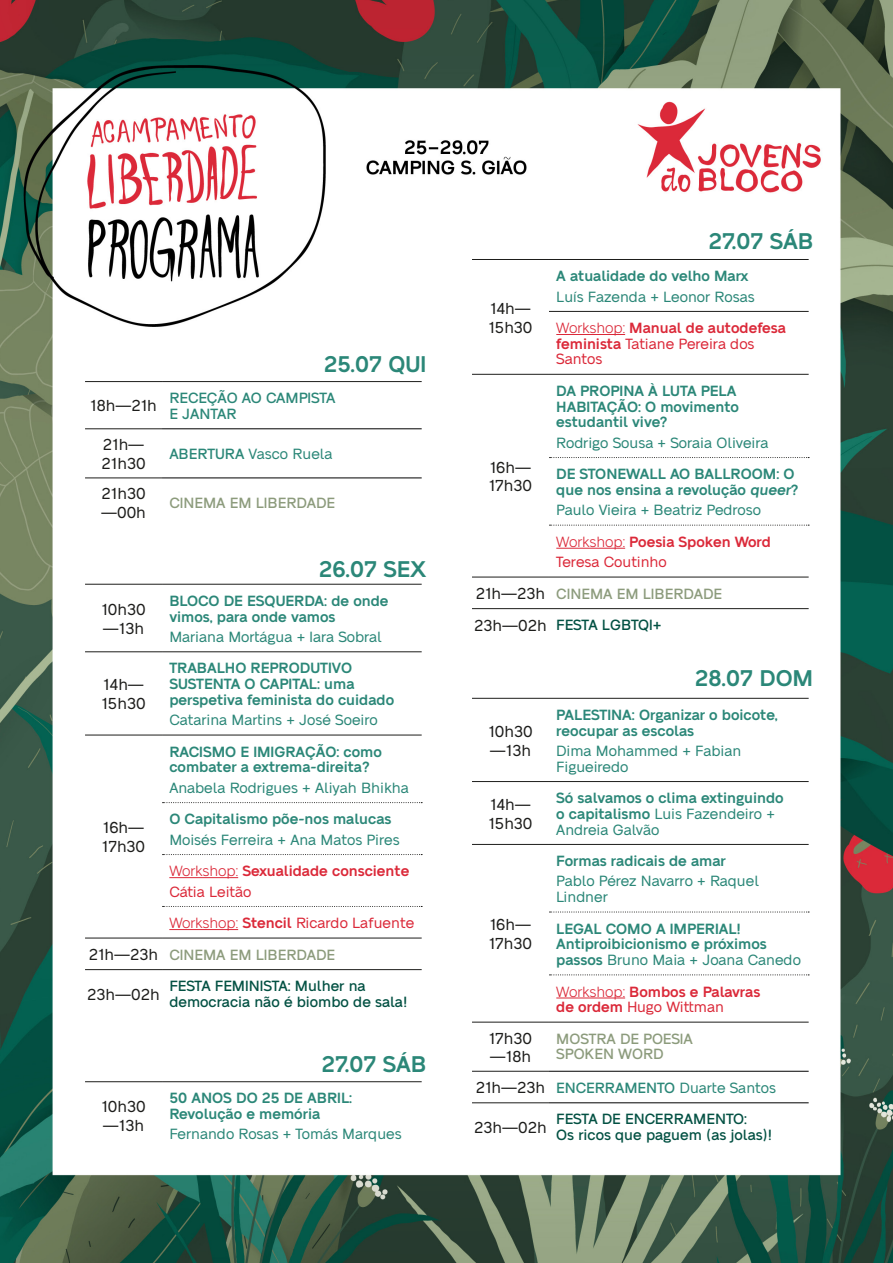
<style>
.page{position:relative;width:893px;height:1263px;background:#fff}
.page>*{position:absolute;margin:0;border:0;box-sizing:border-box;transform-origin:0 0}
.t1{font:600 22.35px "Neue Alte Grotesk";color:#2b8778}
.t2{font:15.6px/18.8px "Neue Alte Grotesk";color:#1d1d1b}
.t3{font:600 14.55px/15.6px "Neue Alte Grotesk";color:#2b8778}
.t4{font:14.55px/15.6px "Neue Alte Grotesk";color:#2b8778}
.t5{font:600 14.55px/15.6px "Neue Alte Grotesk";color:#db2939}
.t6{font:500 14.55px/15.6px "Neue Alte Grotesk";color:#035143}
.t7{font:500 14.55px/15.6px "Neue Alte Grotesk";color:#8c9b7c}
.t8{font:14.55px "Neue Alte Grotesk";color:#db2939}
.t9{font:500 14.55px/15.6px "Neue Alte Grotesk";color:#2b8778}
.s1{font-weight:500}
.s2{font-weight:400}
.s3{font-style:inherit}
.s4{font-weight:600}
</style>
<div class="page">
<img style="left:0;top:0;width:893px;height:1263px">
<hr style="left:549px;top:1071px;width:260px;height:1px;background:#000">
<hr style="left:549px;top:1102px;width:260px;height:1px;background:#000">
<hr style="left:472px;top:698px;width:77px;height:1px;background:#1d1d1b">
<hr style="left:549px;top:698px;width:260px;height:1px;background:#1d1d1b">
<hr style="left:472px;top:781px;width:77px;height:1px;background:#1d1d1b">
<hr style="left:549px;top:781px;width:260px;height:1px;background:#1d1d1b">
<hr style="left:472px;top:844px;width:77px;height:1px;background:#1d1d1b">
<hr style="left:549px;top:844px;width:260px;height:1px;background:#1d1d1b">
<hr style="left:472px;top:1022px;width:77px;height:1px;background:#1d1d1b">
<hr style="left:549px;top:1022px;width:260px;height:1px;background:#1d1d1b">
<hr style="left:472px;top:1071px;width:77px;height:1px;background:#1d1d1b">
<hr style="left:472px;top:1102px;width:77px;height:1px;background:#1d1d1b">
<svg style="left:549px;top:911px;width:260px;height:1px"></svg>
<svg style="left:549px;top:974px;width:260px;height:1px"></svg>
<hr style="left:556px;top:998px;width:69px;height:1px;background:#db2939">
<hr style="left:472px;top:259px;width:77px;height:1px;background:#1d1d1b">
<hr style="left:549px;top:259px;width:260px;height:1px;background:#1d1d1b">
<hr style="left:549px;top:311px;width:260px;height:1px;background:#1d1d1b">
<hr style="left:472px;top:374px;width:77px;height:1px;background:#1d1d1b">
<hr style="left:549px;top:374px;width:260px;height:1px;background:#1d1d1b">
<hr style="left:472px;top:577px;width:77px;height:1px;background:#1d1d1b">
<hr style="left:549px;top:577px;width:260px;height:1px;background:#1d1d1b">
<hr style="left:472px;top:608px;width:77px;height:1px;background:#1d1d1b">
<hr style="left:549px;top:608px;width:260px;height:1px;background:#1d1d1b">
<svg style="left:549px;top:457px;width:260px;height:1px"></svg>
<svg style="left:549px;top:525px;width:260px;height:1px"></svg>
<hr style="left:556px;top:334px;width:69px;height:1px;background:#db2939">
<hr style="left:556px;top:548px;width:69px;height:1px;background:#db2939">
<hr style="left:85px;top:1081px;width:77px;height:1px;background:#1d1d1b">
<hr style="left:162px;top:1081px;width:260px;height:1px;background:#1d1d1b">
<hr style="left:85px;top:584px;width:77px;height:1px;background:#1d1d1b">
<hr style="left:162px;top:584px;width:260px;height:1px;background:#1d1d1b">
<hr style="left:85px;top:651px;width:77px;height:1px;background:#1d1d1b">
<hr style="left:162px;top:651px;width:260px;height:1px;background:#1d1d1b">
<hr style="left:85px;top:735px;width:77px;height:1px;background:#1d1d1b">
<hr style="left:162px;top:735px;width:260px;height:1px;background:#1d1d1b">
<hr style="left:85px;top:938px;width:77px;height:1px;background:#1d1d1b">
<hr style="left:162px;top:938px;width:260px;height:1px;background:#1d1d1b">
<hr style="left:85px;top:969px;width:77px;height:1px;background:#1d1d1b">
<hr style="left:162px;top:969px;width:260px;height:1px;background:#1d1d1b">
<svg style="left:163px;top:802px;width:259px;height:1px"></svg>
<svg style="left:163px;top:854px;width:259px;height:1px"></svg>
<svg style="left:163px;top:906px;width:259px;height:1px"></svg>
<hr style="left:169px;top:877px;width:69px;height:1px;background:#db2939">
<hr style="left:169px;top:929px;width:69px;height:1px;background:#db2939">
<hr style="left:162px;top:428px;width:260px;height:1px;background:#000">
<hr style="left:162px;top:478px;width:260px;height:1px;background:#000">
<hr style="left:85px;top:381px;width:77px;height:1px;background:#1d1d1b">
<hr style="left:162px;top:381px;width:260px;height:1px;background:#1d1d1b">
<hr style="left:85px;top:428px;width:77px;height:1px;background:#1d1d1b">
<hr style="left:85px;top:478px;width:77px;height:1px;background:#1d1d1b">
<p class="t1" style="left:324px;top:351px;width:104px">25.07 QUI</p>
<p class="t2" style="left:90px;top:397px;width:68px">18h—21h</p>
<p class="t9" style="left:169px;top:390px;width:168px">RECEÇÃO AO CAMPISTA<br>E JANTAR</p>
<p class="t2" style="left:101px;top:436px;width:46px">21h—<br>21h30</p>
<p class="t4" style="left:169px;top:447px;width:165px"><span class="s1">ABERTURA</span> Vasco Ruela</p>
<p class="t2" style="left:101px;top:485px;width:46px">21h30 —00h</p>
<p class="t7" style="left:169px;top:496px;width:167px">CINEMA EM LIBERDADE</p>
<p class="t1" style="left:319px;top:557px;width:109px">26.07 SEX</p>
<p class="t2" style="left:101px;top:600px;width:46px">10h30 —13h</p>
<p class="t3" style="left:169px;top:593px;width:221px">BLOCO DE ESQUERDA: de onde vimos, para onde vamos</p>
<p class="t4" style="left:169px;top:629px;width:214px">Mariana Mortágua + Iara Sobral</p>
<p class="t2" style="left:101px;top:676px;width:46px">14h—<br>15h30</p>
<p class="t3" style="left:169px;top:661px;width:226px">TRABALHO REPRODUTIVO<br>SUSTENTA O CAPITAL: uma perspetiva feminista do cuidado</p>
<p class="t4" style="left:169px;top:712px;width:210px">Catarina Martins + José Soeiro</p>
<p class="t2" style="left:102px;top:819px;width:45px">16h—<br>17h30</p>
<p class="t3" style="left:169px;top:744px;width:214px">RACISMO E IMIGRAÇÃO: como combater a extrema-direita?</p>
<p class="t4" style="left:169px;top:780px;width:241px">Anabela Rodrigues + Aliyah Bhikha</p>
<p class="t3" style="left:169px;top:811px;width:224px">O Capitalismo põe-nos malucas</p>
<p class="t4" style="left:169px;top:832px;width:232px">Moisés Ferreira + Ana Matos Pires</p>
<p class="t5" style="left:169px;top:863px;width:241px"><span class="s2">Workshop:</span> Sexualidade consciente</p>
<p class="t8" style="left:169px;top:883px;width:84px">Cátia Leitão</p>
<p class="t8" style="left:169px;top:915px;width:246px"><span class="s3">Workshop:</span> <span class="s4">Stencil</span> Ricardo Lafuente</p>
<p class="t2" style="left:89px;top:945px;width:71px">21h—23h</p>
<p class="t7" style="left:169px;top:947px;width:167px">CINEMA EM LIBERDADE</p>
<p class="t2" style="left:87px;top:985px;width:74px">23h—02h</p>
<p class="t6" style="left:169px;top:978px;width:240px">FESTA FEMINISTA: Mulher na democracia não é biombo de sala!</p>
<p class="t1" style="left:321px;top:1051px;width:106px">27.07 SÁB</p>
<p class="t2" style="left:101px;top:1098px;width:46px">10h30 —13h</p>
<p class="t3" style="left:169px;top:1091px;width:184px">50 ANOS DO 25 DE ABRIL:<br>Revolução e memória</p>
<p class="t4" style="left:169px;top:1127px;width:234px">Fernando Rosas + Tomás Marques</p>
<p class="t2" style="left:488px;top:299px;width:46px">14h—<br>15h30</p>
<p class="t2" style="left:489px;top:458px;width:45px">16h—<br>17h30</p>
<p class="t1" style="left:708px;top:228px;width:106px">27.07 SÁB</p>
<p class="t3" style="left:556px;top:268px;width:194px">A atualidade do velho Marx</p>
<p class="t4" style="left:556px;top:289px;width:200px">Luís Fazenda + Leonor Rosas</p>
<p class="t5" style="left:556px;top:320px;width:231px"><span class="s2">Workshop:</span> Manual de autodefesa feminista <span class="s2">Tatiane Pereira dos<br>Santos</span></p>
<p class="t3" style="left:556px;top:383px;width:184px">DA PROPINA À LUTA PELA<br>HABITAÇÃO: O movimento estudantil vive?</p>
<p class="t4" style="left:556px;top:435px;width:214px">Rodrigo Sousa + Soraia Oliveira</p>
<p class="t3" style="left:556px;top:466px;width:243px">DE STONEWALL AO BALLROOM: O que nos ensina a revolução queer?</p>
<p class="t4" style="left:556px;top:503px;width:206px">Paulo Vieira + Beatriz Pedroso</p>
<p class="t5" style="left:556px;top:534px;width:216px"><span class="s2">Workshop:</span> Poesia Spoken Word</p>
<p class="t8" style="left:556px;top:554px;width:112px">Teresa Coutinho</p>
<p class="t2" style="left:476px;top:585px;width:71px">21h—23h</p>
<p class="t7" style="left:556px;top:586px;width:167px">CINEMA EM LIBERDADE</p>
<p class="t2" style="left:474px;top:616px;width:74px">23h—02h</p>
<p class="t6" style="left:556px;top:617px;width:107px">FESTA LGBTQI+</p>
<p class="t2" style="left:488px;top:722px;width:46px">10h30 —13h</p>
<p class="t1" style="left:695px;top:665px;width:120px">28.07 DOM</p>
<p class="t3" style="left:556px;top:707px;width:223px">PALESTINA: Organizar o boicote, reocupar as escolas</p>
<p class="t4" style="left:556px;top:743px;width:187px">Dima Mohammed + Fabian<br>Figueiredo</p>
<p class="t2" style="left:488px;top:795px;width:46px">14h—<br>15h30</p>
<p class="t3" style="left:556px;top:790px;width:229px">Só salvamos o clima extinguindo o capitalismo <span class="s2">Luis Fazendeiro +<br>Andreia Galvão</span></p>
<p class="t2" style="left:489px;top:916px;width:45px">16h—<br>17h30</p>
<p class="t3" style="left:556px;top:853px;width:171px">Formas radicais de amar</p>
<p class="t4" style="left:556px;top:874px;width:204px">Pablo Pérez Navarro + Raquel<br>Lindner</p>
<p class="t3" style="left:556px;top:921px;width:246px">LEGAL COMO A IMPERIAL!<br>Antiproibicionismo e próximos passos <span class="s2">Bruno Maia + Joana Canedo</span></p>
<p class="t5" style="left:556px;top:984px;width:205px"><span class="s2">Workshop:</span> Bombos e Palavras de ordem <span class="s2">Hugo Wittman</span></p>
<p class="t2" style="left:489px;top:1029px;width:45px">17h30 —18h</p>
<p class="t7" style="left:556px;top:1031px;width:138px">MOSTRA DE POESIA<br>SPOKEN WORD</p>
<p class="t2" style="left:476px;top:1079px;width:71px">21h—23h</p>
<p class="t9" style="left:556px;top:1080px;width:221px">ENCERRAMENTO <span class="s2">Duarte Santos</span></p>
<p class="t2" style="left:474px;top:1118px;width:74px">23h—02h</p>
<p class="t6" style="left:556px;top:1112px;width:217px">FESTA DE ENCERRAMENTO:<br>Os ricos que paguem (as jolas)!</p>
</div>
